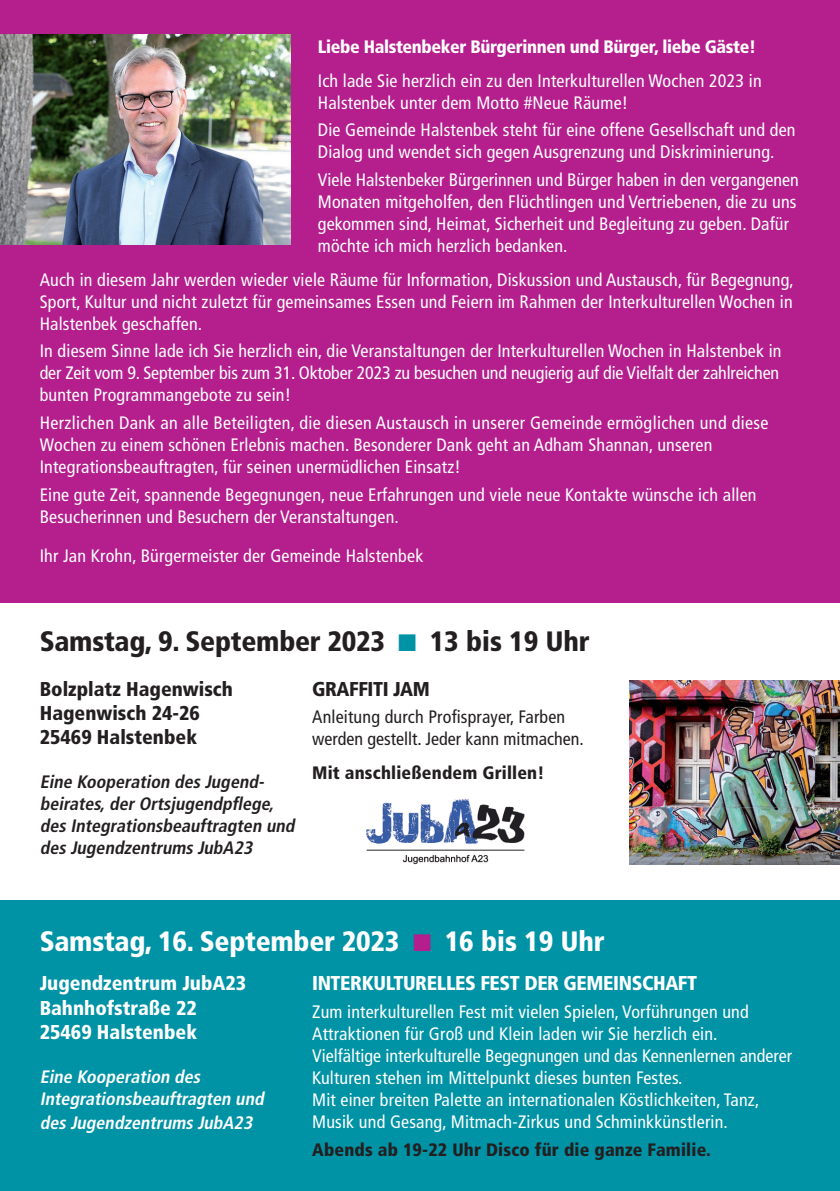
<style>
.page{position:relative;width:840px;height:1191px;background:#fff}
.page>*{position:absolute;margin:0;border:0;box-sizing:border-box;transform-origin:0 0}
.t1{font:900 condensed 28px "Frutiger LT Std";letter-spacing:-.01em;color:#fff}
.t2{font:900 condensed 28px "Frutiger LT Std";letter-spacing:-.01em;color:#231f20}
.t3{font:900 condensed 20px/24px "Frutiger LT Std";color:#231f20}
.t4{font:900 condensed 20px/24px "Frutiger LT Std";color:#fff}
.t5{font:900 condensed 20px "Frutiger LT Std";letter-spacing:-.02em;color:#fff}
.t6{font:900 condensed 20px "Frutiger LT Std";letter-spacing:-.02em;color:#231f20}
.t7{font:condensed 18px/22px "Frutiger LT Std";letter-spacing:.01em;color:#fff}
.t8{font:italic 700 condensed 18px/22px "Frutiger LT Std";color:#231f20}
.t9{font:italic 700 condensed 18px/22px "Frutiger LT Std";color:#fff}
.t10{font:condensed 18px/22px "Frutiger LT Std";color:#231f20}
.t11{font:900 condensed 18px "Frutiger LT Std";letter-spacing:.01em;color:#231f20}
.t12{font:900 condensed 18px "Frutiger LT Std";letter-spacing:-.02em;color:#fff}
.s1{color:#0092a5}
.s2{color:#b41e8d}
</style>
<div class="page">
<div style="left:0;top:900px;width:839px;height:291px;background:#0092a5"></div>
<div style="left:0;top:0;width:839px;height:602px;background:#b41e8d"></div>
<img style="left:629px;top:680px;width:210px;height:185px">
<img style="left:0;top:34px;width:290px;height:211px">
<img style="left:366px;top:799px;width:159px;height:66px">
<p class="t12" style="left:317px;top:36px;width:439px">Liebe Halstenbeker Bürgerinnen und Bürger, liebe Gäste!</p>
<p class="t7" style="left:317px;top:69px;width:445px">Ich lade Sie herzlich ein zu den Interkulturellen Wochen 2023 in<br>Halstenbek unter dem Motto #Neue Räume!</p>
<p class="t7" style="left:317px;top:119px;width:479px">Die Gemeinde Halstenbek steht für eine offene Gesellschaft und den<br>Dialog und wendet sich gegen Ausgrenzung und Diskriminierung.</p>
<p class="t7" style="left:317px;top:169px;width:482px">Viele Halstenbeker Bürgerinnen und Bürger haben in den vergangenen Monaten mitgeholfen, den Flüchtlingen und Vertriebenen, die zu uns gekommen sind, Heimat, Sicherheit und Begleitung zu geben. Dafür möchte ich mich herzlich bedanken.</p>
<p class="t7" style="left:40px;top:268px;width:755px;text-align:justify">Auch in diesem Jahr werden wieder viele Räume für Information, Diskussion und Austausch, für Begegnung, Sport, Kultur und nicht zuletzt für gemeinsames Essen und Feiern im Rahmen der Interkulturellen Wochen in Halstenbek geschaffen.</p>
<p class="t7" style="left:40px;top:340px;width:743px">In diesem Sinne lade ich Sie herzlich ein, die Veranstaltungen der Interkulturellen Wochen in Halstenbek in der Zeit vom 9. September bis zum 31. Oktober 2023 zu besuchen und neugierig auf die Vielfalt der zahlreichen bunten Programmangebote zu sein!</p>
<p class="t7" style="left:40px;top:412px;width:729px">Herzlichen Dank an alle Beteiligten, die diesen Austausch in unserer Gemeinde ermöglichen und diese<br>Wochen zu einem schönen Erlebnis machen. Besonderer Dank geht an Adham Shannan, unseren<br>Integrationsbeauftragten, für seinen unermüdlichen Einsatz!</p>
<p class="t7" style="left:40px;top:483px;width:718px">Eine gute Zeit, spannende Begegnungen, neue Erfahrungen und viele neue Kontakte wünsche ich allen<br>Besucherinnen und Besuchern der Veranstaltungen.</p>
<p class="t7" style="left:40px;top:544px;width:385px">Ihr Jan Krohn, Bürgermeister der Gemeinde Halstenbek</p>
<h1 class="t2" style="left:40px;top:624px;width:551px">Samstag, 9. September 2023 <span class="s1">■</span> 13 bis 19 Uhr</h1>
<p class="t3" style="left:40px;top:676px;width:195px">Bolzplatz Hagenwisch<br>Hagenwisch 24-26<br>25469 Halstenbek</p>
<p class="t8" style="left:40px;top:771px;width:260px">Eine Kooperation des Jugend&shy;beirates,derOrtsjugendpflege, des Integrationsbeauftragten und des Jugendzentrums JubA23</p>
<p class="t6" style="left:312px;top:676px;width:119px">GRAFFITI JAM</p>
<p class="t10" style="left:312px;top:706px;width:273px">Anleitung durch Profisprayer, Farben werden gestellt. Jeder kann mitmachen.</p>
<p class="t11" style="left:312px;top:761px;width:234px">Mit anschließendem Grillen!</p>
<h1 class="t1" style="left:40px;top:924px;width:566px">Samstag, 16. September 2023 <span class="s2">■</span> 16 bis 19 Uhr</h1>
<p class="t4" style="left:40px;top:971px;width:208px">Jugendzentrum JubA23<br>Bahnhofstraße 22<br>25469 Halstenbek</p>
<p class="t9" style="left:40px;top:1066px;width:229px">Eine Kooperation des<br>Integrationsbeauftragten und</p>
<p class="t9" style="left:40px;top:1112px;width:218px">des Jugendzentrums JubA23</p>
<p class="t5" style="left:312px;top:971px;width:353px">Interkulturelles Fest der Gemeinschaft</p>
<p class="t7" style="left:312px;top:1001px;width:481px">Zum interkulturellen Fest mit vielen Spielen, Vorführungen und Attraktionen für Groß und Klein laden wir Sie herzlich ein.<br>Vielfältige interkulturelle Begegnungen und das Kennenlernen anderer Kulturen stehen im Mittelpunkt dieses bunten Festes.<br>Mit einer breiten Palette an internationalen Köstlichkeiten, Tanz, Musik und Gesang, Mitmach-Zirkus und Schminkkünstlerin.</p>
<p class="t11" style="left:312px;top:1138px;width:400px">Abends ab 19-22 Uhr Disco für die ganze Familie.</p>
</div>
